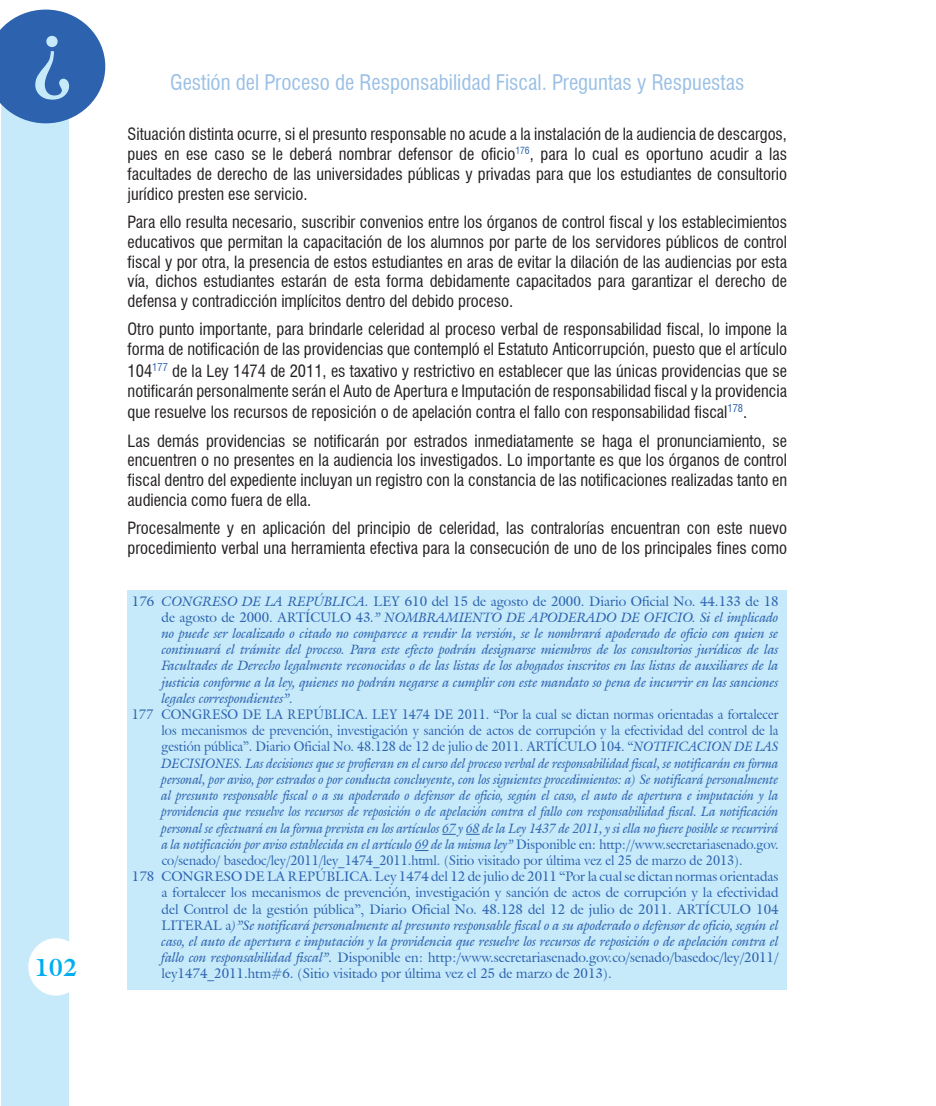
<style>
.page{position:relative;width:936px;height:1106px;background:#fff}
.page>*{position:absolute;margin:0;border:0;box-sizing:border-box;transform-origin:0 0}
.t1{font:90px "Times New Roman";color:#c6eafa}
.t2{font:700 24px "Galliard IT Cby BT";color:#00aeef}
.t3{font:condensed 21px "Swiss 721 BT";color:#9bc0e5}
.t4{font:condensed 16.5px/19.8px "Swiss 721 BT";color:#231f20}
.t5{font:italic 13.5px/16.2px "Galliard IT Cby BT";color:#2c62ae;text-align:justify}
.t6{font:italic 13.5px "Galliard IT Cby BT";color:#2c62ae;scale:.95 1}
.t7{font:13.5px "Galliard IT Cby BT";color:#2c62ae}
.t8{font:13.5px "Galliard IT Cby BT";color:#2c62ae;scale:.95 1}
.s1{font-style:normal}
.s2{font-style:italic}
</style>
<div class="page">
<div style="left:1px;top:105px;width:68px;height:1001px;background:#c6eafa"></div>
<div style="left:29px;top:939px;width:54px;height:55px;background:#fff;border-radius:50%"></div>
<div style="left:28px;top:938px;width:56px;height:57px;border:2px solid #fff;border-radius:50%"></div>
<svg style="left:0;top:10px;width:105px;height:113px"></svg>
<div style="left:128px;top:590px;width:659px;height:399px;background:#c6eafa"></div>
<svg style="left:442px;top:834px;width:13px;height:1px"></svg>
<svg style="left:466px;top:834px;width:13px;height:1px"></svg>
<svg style="left:415px;top:850px;width:13px;height:1px"></svg>
<h1 class="t1" style="left:32px;top:-11px;width:41px">¿</h1>
<h2 class="t2" style="left:35px;top:952px;width:44px">102</h2>
<p class="t3" style="left:170px;top:70px;width:575px">Gestión del Proceso de Responsabilidad Fiscal. Preguntas y Respuestas</p>
<p class="t4" style="left:128px;top:124px;width:661px;text-align:justify">Situación distinta ocurre, si el presunto responsable no acude a la instalación de la audiencia de descargos, pues en ese caso se le deberá nombrar defensor de oficio<sup>176</sup>, para lo cual es oportuno acudir a las facultades de derecho de las universidades públicas y privadas para que los estudiantes de consultorio jurídico presten ese servicio.</p>
<p class="t4" style="left:128px;top:212px;width:661px;text-align:justify">Para ello resulta necesario, suscribir convenios entre los órganos de control fiscal y los establecimientos educativos que permitan la capacitación de los alumnos por parte de los servidores públicos de control fiscal y por otra, la presencia de estos estudiantes en aras de evitar la dilación de las audiencias por esta vía, dichos estudiantes estarán de esta forma debidamente capacitados para garantizar el derecho de defensa y contradicción implícitos dentro del debido proceso.</p>
<p class="t4" style="left:128px;top:319px;width:661px">Otro punto importante, para brindarle celeridad al proceso verbal de responsabilidad fiscal, lo impone la forma de notificación de las providencias que contempló el Estatuto Anticorrupción, puesto que el artículo</p>
<p class="t4" style="left:128px;top:361px;width:661px">104<sup>177</sup> de la Ley 1474 de 2011, es taxativo y restrictivo en establecer que las únicas providencias que se notificarán personalmente serán el Auto de Apertura e Imputación de responsabilidad fiscal y la providencia</p>
<p class="t4" style="left:128px;top:398px;width:661px;line-height:28.3px">que resuelve los recursos de reposición o de apelación contra el fallo con responsabilidad fiscal<sup>178</sup>.<br>Las demás providencias se notificarán por estrados inmediatamente se haga el pronunciamiento, se</p>
<p class="t4" style="left:128px;top:450px;width:661px;text-align:justify">encuentren o no presentes en la audiencia los investigados. Lo importante es que los órganos de control fiscal dentro del expediente incluyan un registro con la constancia de las notificaciones realizadas tanto en audiencia como fuera de ella.</p>
<p class="t4" style="left:128px;top:518px;width:661px">Procesalmente y en aplicación del principio de celeridad, las contralorías encuentran con este nuevo procedimiento verbal una herramienta efectiva para la consecución de uno de los principales fines como</p>
<p class="t5" style="left:162px;top:592px;width:618px;text-indent:-30px"><span class="s1">176</span> CONGRESO DE LA REPÚBLICA. <span class="s1">LEY 610 del 15 de agosto de 2000. Diario Oficial No. 44.133 de 18 de agosto de 2000. ARTÍCULO 43</span>.” NOMBRAMIENTO DE APODERADO DE OFICIO. Si el implicado no puede ser localizado o citado no comparece a rendir la versión, se le nombrará apoderado de oficio con quien se continuará el trámite del proceso. Para este efecto podrán designarse miembros de los consultorios jurídicos de las Facultades de Derecho legalmente reconocidas o de las listas de los abogados inscritos en las listas de auxiliares de la justicia conforme a la ley, quienes no podrán negarse a cumplir con este mandato so pena de incurrir en las sanciones legales correspondientes”.</p>
<p class="t8" style="left:132px;top:705px;width:682px">177 CONGRESO DE LA REPÚBLICA. LEY 1474 DE 2011. “Por la cual se dictan normas orientadas a fortalecer</p>
<p class="t8" style="left:162px;top:721px;width:651px">los mecanismos de prevención, investigación y sanción de actos de corrupción y la efectividad del control de la</p>
<p class="t8" style="left:162px;top:738px;width:650px">gestión pública”. Diario Oficial No. 48.128 de 12 de julio de 2011. ARTÍCULO 104. “<span class="s2">NOTIFICACION DE LAS</span></p>
<p class="t6" style="left:162px;top:754px;width:650px">DECISIONES. Las decisiones que se profieran en el curso del proceso verbal de responsabilidad fiscal, se notificarán en forma</p>
<p class="t6" style="left:162px;top:770px;width:650px">personal, por aviso, por estrados o por conducta concluyente, con los siguientes procedimientos: a) Se notificará personalmente</p>
<p class="t6" style="left:162px;top:786px;width:650px">al presunto responsable fiscal o a su apoderado o defensor de oficio, según el caso, el auto de apertura e imputación y la</p>
<p class="t6" style="left:162px;top:802px;width:650px">providencia que resuelve los recursos de reposición o de apelación contra el fallo con responsabilidad fiscal. La notificación</p>
<p class="t6" style="left:162px;top:818px;width:651px">personal se efectuará en la forma prevista en los artículos 67 y 68 de la Ley 1437 de 2011, y si ella no fuere posible se recurrirá</p>
<p class="t6" style="left:162px;top:835px;width:651px">a la notificación por aviso establecida en el artículo 69 de la misma ley” <span class="s1">Disponible en: http://www.secretariasenado.gov.</span></p>
<p class="t8" style="left:162px;top:851px;width:613px">co/senado/ basedoc/ley/2011/ley_1474_2011.html. (Sitio visitado por última vez el 25 de marzo de 2013).</p>
<p class="t7" style="left:132px;top:867px;width:648px">178 CONGRESO DE LA REPÚBLICA. Ley 1474 del 12 de julio de 2011 “Por la cual se dictan normas orientadas</p>
<p class="t7" style="left:162px;top:883px;width:618px">a fortalecer los mecanismos de prevención, investigación y sanción de actos de corrupción y la efectividad</p>
<p class="t7" style="left:162px;top:900px;width:618px">del Control de la gestión pública”, Diario Oficial No. 48.128 del 12 de julio de 2011. ARTÍCULO 104</p>
<p class="t5" style="left:162px;top:916px;width:618px"><span class="s1">LITERAL a</span>)”Se notificará personalmente al presunto responsable fiscal o a su apoderado o defensor de oficio, según el</p>
<p class="t5" style="left:162px;top:932px;width:618px">caso, el auto de apertura e imputación y la providencia que resuelve los recursos de reposición o de apelación contra el</p>
<p class="t7" style="left:162px;top:948px;width:618px"><span class="s2">fallo con responsabilidad fiscal”.</span> Disponible en: http:/www.secretariasenado.gov.co/senado/basedoc/ley/2011/</p>
<p class="t7" style="left:162px;top:964px;width:452px">ley1474_2011.htm#6. (Sitio visitado por última vez el 25 de marzo de 2013).</p>
</div>
